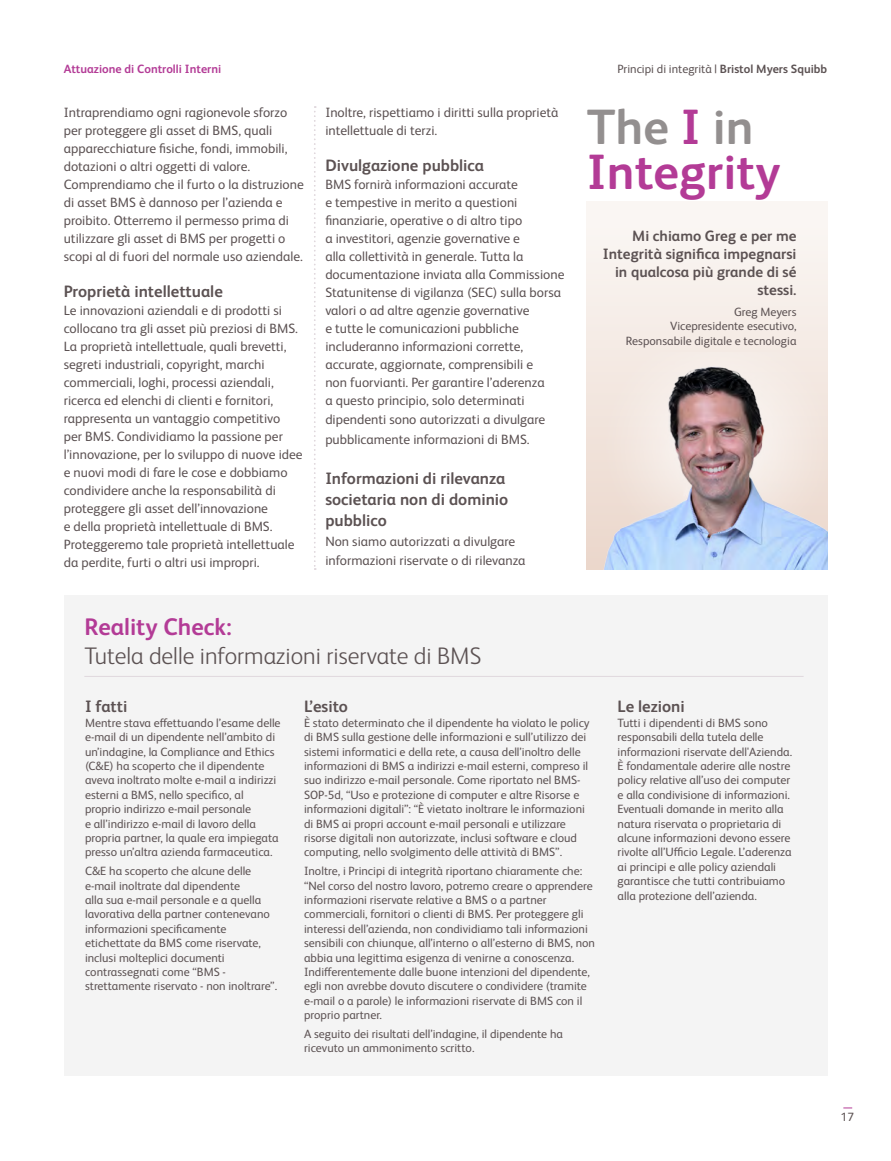
<style>
.page{position:relative;width:891px;height:1161px;background:#fff}
.page>*{position:absolute;margin:0;border:0;box-sizing:border-box;transform-origin:0 0}
.Subhead{font:700 49.65px "BMS Humanity";color:#b33b96}
.Subhead-2{font:700 49.65px "BMS Humanity";color:#938f8f}
.Subhead-3{font:300 24px/28.8px "BMS Humanity";color:#5c5253}
.Subhead-4{font:700 16.5px/21px "BMS Humanity";color:#5c5253}
.Subhead-5{font:700 15px/18px "BMS Humanity";color:#5c5253;text-align:right}
.Body_Text{font:13.5px/18px "BMS Humanity";color:#5c5253}
.Body_Text-2{font:12px/14.4px "BMS Humanity";color:#5c5253}
.Section_Title{font:700 12px "BMS Humanity";color:#b33b96}
.s1{font-weight:700}
.s2{color:#b33b96}
.s3{font-weight:700;color:#b33b96}
</style>
<div class="page">
<svg style="left:314px;top:106px;width:2px;height:464px"></svg>
<div style="left:587px;top:201px;width:240px;height:368px;background:#f7f0eb"></div>
<div style="left:64px;top:595px;width:763px;height:481px;background:#f4f4f4"></div>
<hr style="left:84px;top:676px;width:720px;height:1px;background:#e0d8dd">
<hr style="left:0;top:163px;width:1px;height:229px;background:#461e11">
<img style="left:599px;top:367px;width:228px;height:202px">
<p class="Section_Title" style="left:64px;top:60px;width:159px">Attuazione di Controlli Interni</p>
<p class="Body_Text" style="left:64px;top:102px;width:241px">Intraprendiamo ogni ragionevole sforzo per proteggere gli asset di BMS, quali apparecchiature fisiche, fondi, immobili, dotazioni o altri oggetti di valore.<br>Comprendiamo che il furto o la distruzione di asset BMS è dannoso per l’azienda e proibito. Otterremo il permesso prima di utilizzare gli asset di BMS per progetti o scopi al di fuori del normale uso aziendale.</p>
<p class="Subhead-4" style="left:64px;top:280px;width:161px">Proprietà intellettuale</p>
<p class="Body_Text" style="left:64px;top:300px;width:240px">Le innovazioni aziendali e di prodotti si collocano tra gli asset più preziosi di BMS.<br>La proprietà intellettuale, quali brevetti, segreti industriali, copyright, marchi commerciali, loghi, processi aziendali, ricerca ed elenchi di clienti e fornitori, rappresenta un vantaggio competitivo<br>per BMS. Condividiamo la passione per l’innovazione, per lo sviluppo di nuove idee e nuovi modi di fare le cose e dobbiamo condividere anche la responsabilità di proteggere gli asset dell’innovazione<br>e della proprietà intellettuale di BMS.<br>Proteggeremo tale proprietà intellettuale da perdite, furti o altri usi impropri.</p>
<p class="Body_Text" style="left:325px;top:102px;width:235px">Inoltre, rispettiamo i diritti sulla proprietà intellettuale di terzi.</p>
<p class="Subhead-4" style="left:325px;top:154px;width:160px">Divulgazione pubblica</p>
<p class="Body_Text" style="left:325px;top:174px;width:241px">BMS fornirà informazioni accurate<br>e tempestive in merito a questioni finanziarie, operative o di altro tipo<br>a investitori, agenzie governative e<br>alla collettività in generale. Tutta la documentazione inviata alla Commissione Statunitense di vigilanza (SEC) sulla borsa valori o ad altre agenzie governative<br>e tutte le comunicazioni pubbliche includeranno informazioni corrette, accurate, aggiornate, comprensibili e<br>non fuorvianti. Per garantire l’aderenza<br>a questo principio, solo determinati</p>
<p class="Body_Text" style="left:325px;top:409px;width:221px;line-height:19.5px">dipendenti sono autorizzati a divulgare pubblicamente informazioni di BMS.</p>
<p class="Subhead-4" style="left:325px;top:467px;width:185px">Informazioni di rilevanza societaria non di dominio pubblico</p>
<p class="Body_Text" style="left:325px;top:530px;width:202px;line-height:19.5px">Non siamo autorizzati a divulgare informazioni riservate o di rilevanza</p>
<p class="Body_Text-2" style="left:617px;top:61px;width:211px">Principi di integrità | <span class="s1">Bristol Myers Squibb</span></p>
<p class="Subhead-2" style="left:587px;top:93px;width:168px">The <span class="s2">I</span> in</p>
<p class="Subhead" style="left:587px;top:137px;width:195px">Integrity</p>
<p class="Subhead-5" style="left:603px;top:226px;width:195px">Mi chiamo Greg e per me<br>Integrità significa impegnarsi in qualcosa più grande di sé stessi.</p>
<p class="Body_Text-2" style="left:626px;top:304px;width:172px;text-align:right">Greg Meyers<br>Vicepresidente esecutivo,<br>Responsabile digitale e tecnologia</p>
<p class="Subhead-3" style="left:84px;top:611px;width:399px"><span class="s3">Reality Check:<br></span>Tutela delle informazioni riservate di BMS</p>
<p class="Subhead-4" style="left:85px;top:695px;width:44px">I fatti</p>
<p class="Body_Text-2" style="left:85px;top:715px;width:197px">Mentre stava effettuando l’esame delle e-mail di un dipendente nell’ambito di un’indagine, la Compliance and Ethics (C&amp;E) ha scoperto che il dipendente aveva inoltrato molte e-mail a indirizzi esterni a BMS, nello specifico, al proprio indirizzo e-mail personale<br>e all’indirizzo e-mail di lavoro della propria partner, la quale era impiegata presso un’altra azienda farmaceutica.</p>
<p class="Body_Text-2" style="left:85px;top:863px;width:194px">C&amp;E ha scoperto che alcune delle e-mail inoltrate dal dipendente<br>alla sua e-mail personale e a quella lavorativa della partner contenevano informazioni specificamente etichettate da BMS come riservate, inclusi molteplici documenti contrassegnati come “BMS - strettamente riservato - non inoltrare”.</p>
<p class="Subhead-4" style="left:304px;top:695px;width:45px">L’esito</p>
<p class="Body_Text-2" style="left:304px;top:715px;width:287px">È stato determinato che il dipendente ha violato le policy di BMS sulla gestione delle informazioni e sull’utilizzo dei sistemi informatici e della rete, a causa dell’inoltro delle informazioni di BMS a indirizzi e-mail esterni, compreso il suo indirizzo e-mail personale. Come riportato nel BMS-SOP-5d, “Uso e protezione di computer e altre Risorse e informazioni digitali”: “È vietato inoltrare le informazioni di BMS ai propri account e-mail personali e utilizzare risorse digitali non autorizzate, inclusi software e cloud computing, nello svolgimento delle attività di BMS”.</p>
<p class="Body_Text-2" style="left:304px;top:863px;width:292px">Inoltre, i Principi di integrità riportano chiaramente che: “Nel corso del nostro lavoro, potremo creare o apprendere informazioni riservate relative a BMS o a partner commerciali, fornitori o clienti di BMS. Per proteggere gli interessi dell’azienda, non condividiamo tali informazioni sensibili con chiunque, all’interno o all’esterno di BMS, non abbia una legittima esigenza di venirne a conoscenza.<br>Indifferentemente dalle buone intenzioni del dipendente, egli non avrebbe dovuto discutere o condividere (tramite e-mail o a parole) le informazioni riservate di BMS con il proprio partner.</p>
<p class="Body_Text-2" style="left:304px;top:1026px;width:260px">A seguito dei risultati dell’indagine, il dipendente ha ricevuto un ammonimento scritto.</p>
<p class="Subhead-4" style="left:618px;top:695px;width:69px">Le lezioni</p>
<p class="Body_Text-2" style="left:618px;top:715px;width:176px">Tutti i dipendenti di BMS sono responsabili della tutela delle informazioni riservate dell'Azienda.<br>È fondamentale aderire alle nostre policy relative all’uso dei computer e alla condivisione di informazioni.<br>Eventuali domande in merito alla natura riservata o proprietaria di alcune informazioni devono essere rivolte all’Ufficio Legale. L’aderenza ai principi e alle policy aziendali garantisce che tutti contribuiamo alla protezione dell’azienda.</p>
<p class="Body_Text-2" style="left:841px;top:1109px;width:15px">17</p>
</div>
